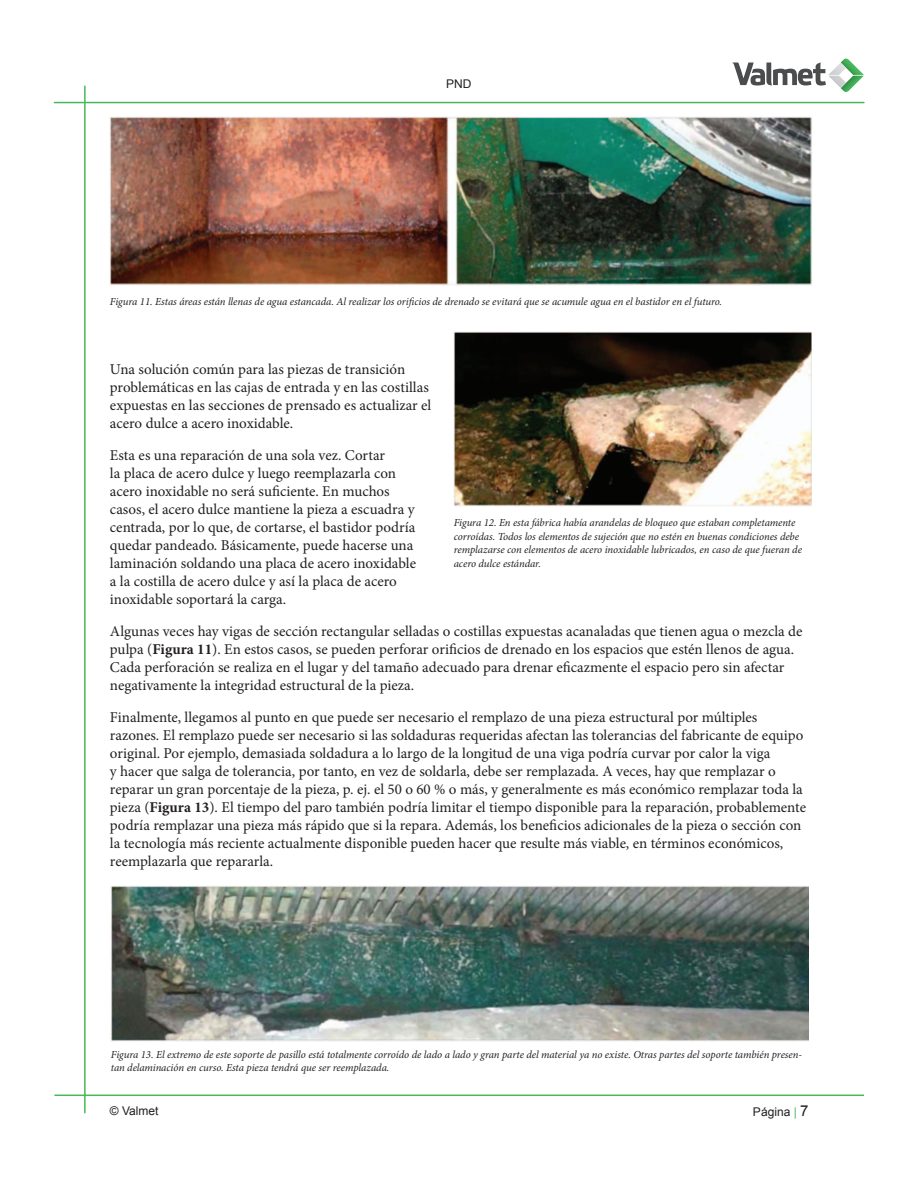
<style>
.page{position:relative;width:918px;height:1188px;background:#fff}
.page>*{position:absolute;margin:0;border:0;box-sizing:border-box;transform-origin:0 0}
.t1{font:15px/18px "Minion Pro";color:#231f20}
.t2{font:12px "Arial";color:#231f20}
.t3{font:italic 10.8px/13.5px "Minion Pro";letter-spacing:-.005em;color:#231f20}
.s1{font-weight:700}
.s2{color:#48b85c}
.s3{font-size:15px}
</style>
<div class="page">
<hr style="left:54px;top:102px;width:810px;height:1px;background:#48b85c">
<hr style="left:54px;top:1095px;width:810px;height:1px;background:#48b85c">
<hr style="left:84px;top:86px;width:2px;height:1027px;background:#48b85c">
<svg style="left:732px;top:59px;width:132px;height:33px"></svg>
<img style="left:110px;top:117px;width:702px;height:169px">
<img style="left:454px;top:331px;width:357px;height:176px">
<img style="left:111px;top:885px;width:697px;height:156px">
<p class="t2" style="left:446px;top:76px;width:27px">PND</p>
<p class="t3" style="left:110px;top:295px;width:614px">Figura 11. Estas áreas están llenas de agua estancada. Al realizar los orificios de drenado se evitará que se acumule agua en el bastidor en el futuro.</p>
<p class="t1" style="left:110px;top:360px;width:323px">Una solución común para las piezas de transición problemáticas en las cajas de entrada y en las costillas expuestas en las secciones de prensado es actualizar el acero dulce a acero inoxidable.</p>
<p class="t1" style="left:110px;top:446px;width:308px">Esta es una reparación de una sola vez. Cortar<br>la placa de acero dulce y luego reemplazarla con acero inoxidable no será suficiente. En muchos casos, el acero dulce mantiene la pieza a escuadra y centrada, por lo que, de cortarse, el bastidor podría quedar pandeado. Básicamente, puede hacerse una laminación soldando una placa de acero inoxidable a la costilla de acero dulce y así la placa de acero inoxidable soportará la carga.</p>
<p class="t1" style="left:110px;top:622px;width:694px">Algunas veces hay vigas de sección rectangular selladas o costillas expuestas acanaladas que tienen agua o mezcla de pulpa (<span class="s1">Figura 11</span>). En estos casos, se pueden perforar orificios de drenado en los espacios que estén llenos de agua.<br>Cada perforación se realiza en el lugar y del tamaño adecuado para drenar eficazmente el espacio pero sin afectar negativamente la integridad estructural de la pieza.</p>
<p class="t1" style="left:110px;top:708px;width:698px">Finalmente, llegamos al punto en que puede ser necesario el remplazo de una pieza estructural por múltiples razones. El remplazo puede ser necesario si las soldaduras requeridas afectan las tolerancias del fabricante de equipo original. Por ejemplo, demasiada soldadura a lo largo de la longitud de una viga podría curvar por calor la viga<br>y hacer que salga de tolerancia, por tanto, en vez de soldarla, debe ser remplazada. A veces, hay que remplazar o reparar un gran porcentaje de la pieza, p. ej. el 50 o 60 % o más, y generalmente es más económico remplazar toda la pieza (<span class="s1">Figura 13</span>). El tiempo del paro también podría limitar el tiempo disponible para la reparación, probablemente podría remplazar una pieza más rápido que si la repara. Además, los beneficios adicionales de la pieza o sección con la tecnología más reciente actualmente disponible pueden hacer que resulte más viable, en términos económicos, reemplazarla que repararla.</p>
<p class="t3" style="left:454px;top:516px;width:350px">Figura 12. En esta fábrica había arandelas de bloqueo que estaban completamente corroídas. Todos los elementos de sujeción que no estén en buenas condiciones debe remplazarse con elementos de acero inoxidable lubricados, en caso de que fueran de acero dulce estándar.</p>
<p class="t3" style="left:111px;top:1047px;width:693px">Figura 13. El extremo de este soporte de pasillo está totalmente corroído de lado a lado y gran parte del material ya no existe. Otras partes del soporte también presen&shy;tan delaminación en curso. Esta pieza tendrá que ser reemplazada.</p>
<p class="t2" style="left:110px;top:1103px;width:50px">© Valmet</p>
<p class="t2" style="left:753px;top:1104px;width:57px">Página <span class="s2">|</span> <span class="s3">7</span></p>
</div>
